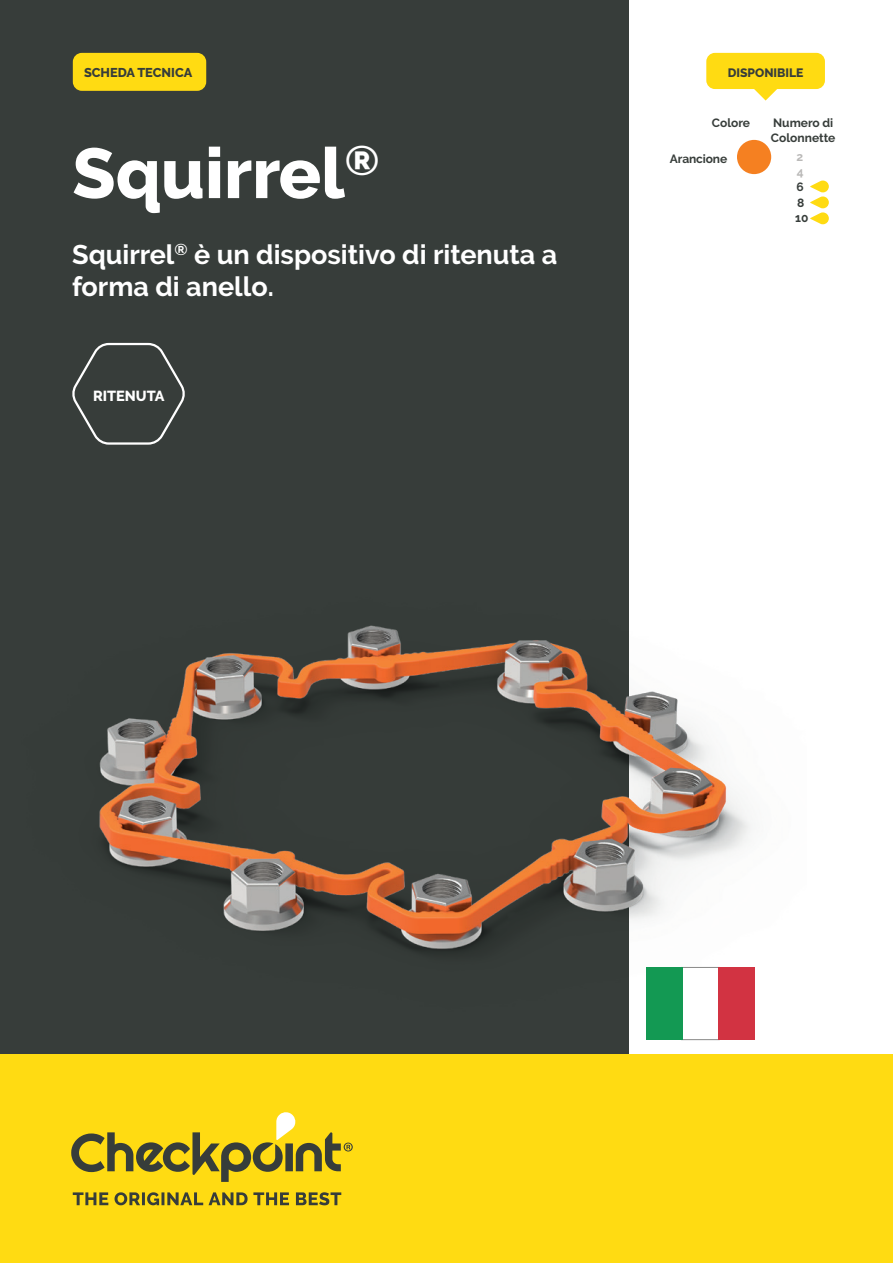
<style>
.page{position:relative;width:893px;height:1263px;background:#fff}
.page>*{position:absolute;margin:0;border:0;box-sizing:border-box;transform-origin:0 0}
.t1{font:800 70.5px "Raleway";color:#fff}
.t2{font:700 27px/32.4px "Raleway";color:#fff}
.t3{font:800 14.55px "Raleway";color:#fff}
.t4{font:800 12.75px "Raleway";color:#373d3a}
.t5{font:800 12.15px "Raleway";color:#373d3a}
.t6{font:700 12px/15.3px "Raleway";color:#373d3a}
.t7{font:700 12px/15.3px "Raleway";color:#bab9b8}
</style>
<div class="page">
<div style="left:0;top:0;width:628px;height:1054px;background:#373d3a"></div>
<div style="left:0;top:1054px;width:893px;height:209px;background:#ffdb12"></div>
<svg style="left:71px;top:1112px;width:282px;height:70px"></svg>
<svg style="left:73px;top:1192px;width:268px;height:13px"></svg>
<svg style="left:810px;top:181px;width:19px;height:43px"></svg>
<img style="left:99px;top:481px;width:656px;height:550px">
<div style="left:737px;top:140px;width:34px;height:34px;background:#f58021;border-radius:50%"></div>
<svg style="left:681px;top:967px;width:39px;height:73px"></svg>
<div style="left:646px;top:967px;width:36px;height:72px;background:#139953"></div>
<div style="left:718px;top:967px;width:36px;height:72px;background:#d23342"></div>
<svg style="left:72px;top:342px;width:113px;height:103px"></svg>
<div style="left:73px;top:53px;width:133px;height:38px;background:#ffdb12;border-radius:9px"></div>
<div style="left:706px;top:53px;width:119px;height:36px;background:#ffdb12;border-radius:9px"></div>
<svg style="left:754px;top:89px;width:24px;height:12px"></svg>
<p class="t4" style="left:84px;top:65px;width:110px">SCHEDA TECNICA</p>
<p class="t5" style="left:728px;top:65px;width:77px">DISPONIBILE</p>
<h1 class="t1" style="left:72px;top:133px;width:309px">Squirrel<sup>®</sup></h1>
<p class="t2" style="left:72px;top:238px;width:487px">Squirrel<sup>®</sup> è un dispositivo di ritenuta a forma di anello.</p>
<p class="t3" style="left:93px;top:387px;width:73px">RITENUTA</p>
<p class="t6" style="left:712px;top:116px;width:40px">Colore</p>
<p class="t6" style="left:771px;top:116px;width:66px;line-height:14.4px">Numero di<br>Colonnette</p>
<p class="t6" style="left:670px;top:151px;width:59px">Arancione</p>
<p class="t7" style="left:796px;top:149px;width:9px">2<br>4</p>
<p class="t6" style="left:795px;top:179px;width:15px">6<br>8<br>10</p>
</div>
